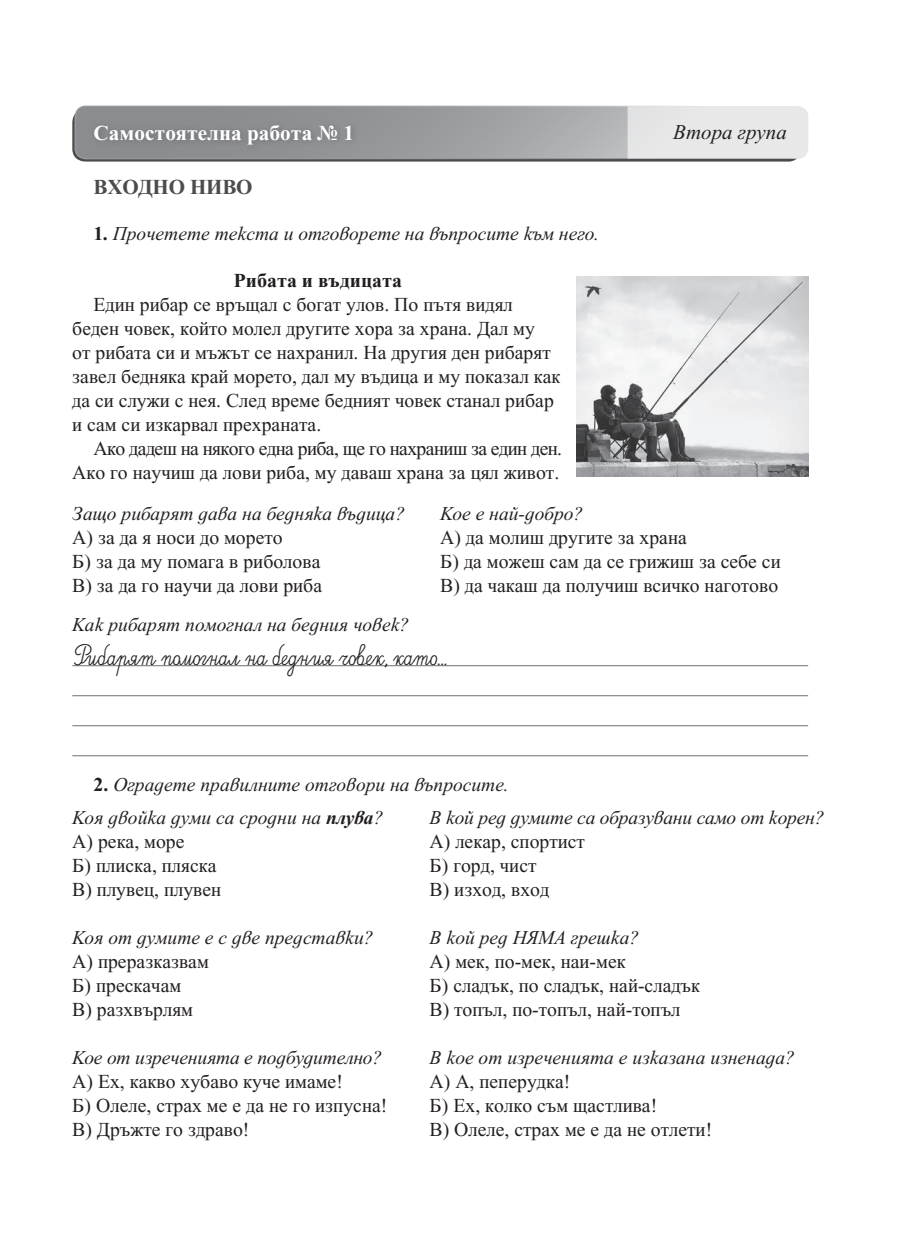
<style>
.page{position:relative;width:923px;height:1255px;background:#fff}
.page>*{position:absolute;margin:0;border:0;box-sizing:border-box;transform-origin:0 0}
.t1{font:30px "HS School Bg";color:#231f20}
.t2{font:700 21px "SP Time ML";color:#fff}
.t3{font:italic 21px "Tempora Bg";color:#231f20}
.t4{font:700 21px "SP Time ML";letter-spacing:-.01em;color:#4b4c4d}
.t5{font:19.5px/24px "SP Time ML";color:#231f20}
.t6{font:italic 19.5px/32.5px "Tempora Bg";color:#231f20}
.t7{font:19.5px/24px "SP Time ML";letter-spacing:-.03em;color:#231f20;text-align:right}
.t8{font:700 19.5px "SP Time ML";color:#231f20}
.s1{font-family:"SP Time ML";font-weight:700;font-style:normal}
.s2{font-weight:700}
</style>
<div class="page">
<div style="left:72px;top:109px;width:729px;height:53px;background:linear-gradient(to right,#6a6c6d,#494a4b);border-radius:13px"></div>
<svg style="left:75px;top:106px;width:733px;height:53px;background:#9c9ea0"></svg>
<div style="left:75px;top:106px;width:734px;height:53px;border:2px solid #97999c;border-radius:11px"></div>
<div style="left:627px;top:106px;width:181px;height:53px;background:#e8e8e9"></div>
<div style="left:89px;top:119px;width:271px;height:33px;background:#898b8e"></div>
<img style="left:576px;top:276px;width:232px;height:201px">
<hr style="left:72px;top:665px;width:736px;height:1px;background:#76787b">
<hr style="left:72px;top:695px;width:736px;height:1px;background:#76787b">
<hr style="left:72px;top:725px;width:736px;height:1px;background:#76787b">
<hr style="left:72px;top:755px;width:736px;height:1px;background:#76787b">
<p class="t2" style="left:94px;top:118px;width:262px">Самостоятелна работа № 1</p>
<p class="t3" style="left:673px;top:121px;width:115px">Втора група</p>
<p class="t4" style="left:94px;top:173px;width:160px">ВХОДНО НИВО</p>
<p class="t6" style="left:94px;top:217px;width:507px"><span class="s1">1.</span> Прочетете текста и отговорете на въпросите към него.</p>
<p class="t8" style="left:234px;top:267px;width:170px">Рибата и въдицата</p>
<p class="t5" style="left:72px;top:292px;width:490px;text-indent:21px">Един рибар се връщал с богат улов. По пътя видял беден човек, който молел другите хора за храна. Дал му<br>от рибата си и мъжът се нахранил. На другия ден рибарят завел бедняка край морето, дал му въдица и му показал как да си служи с нея. След време бедният човек станал рибар и сам си изкарвал прехраната.</p>
<p class="t7" style="left:72px;top:436px;width:491px">Ако дадеш на някого една риба, ще го нахраниш за един ден.<br>Ако го научиш да лови риба, му даваш храна за цял живот.</p>
<p class="t6" style="left:72px;top:497px;width:334px">Защо рибарят дава на бедняка въдица?</p>
<p class="t5" style="left:72px;top:524px;width:251px">А) за да я носи до морето<br>Б) за да му помага в риболова<br>В) за да го научи да лови риба</p>
<p class="t6" style="left:440px;top:497px;width:145px">Кое е най-добро?</p>
<p class="t5" style="left:440px;top:524px;width:342px">А) да молиш другите за храна<br>Б) да можеш сам да се грижиш за себе си<br>В) да чакаш да получиш всичко наготово</p>
<p class="t6" style="left:72px;top:608px;width:338px">Как рибарят помогнал на бедния човек?</p>
<h1 class="t1" style="left:74px;top:638px;width:375px">Рибарят помогнал на бедния човек, като...</h1>
<p class="t6" style="left:72px;top:768px;width:438px;text-indent:21px"><span class="s1">2.</span> Оградете правилните отговори на въпросите.<br>Коя двойка думи са сродни на <span class="s2">плува</span>?</p>
<p class="t5" style="left:72px;top:828px;width:151px">А) река, море<br>Б) плиска, пляска<br>В) плувец, плувен</p>
<p class="t6" style="left:72px;top:921px;width:303px">Коя от думите е с две представки?</p>
<p class="t5" style="left:72px;top:948px;width:138px">А) преразказвам<br>Б) прескачам<br>В) разхвърлям</p>
<p class="t6" style="left:72px;top:1041px;width:311px">Кое от изреченията е подбудително?</p>
<p class="t5" style="left:72px;top:1068px;width:317px">А) Ех, какво хубаво куче имаме!<br>Б) Олеле, страх ме е да не го изпусна!<br>В) Дръжте го здраво!</p>
<p class="t6" style="left:429px;top:800px;width:396px">В кой ред думите са образувани само от корен?</p>
<p class="t5" style="left:429px;top:828px;width:157px">А) лекар, спортист<br>Б) горд, чист<br>В) изход, вход</p>
<p class="t6" style="left:429px;top:920px;width:211px">В кой ред НЯМА грешка?</p>
<p class="t5" style="left:429px;top:948px;width:272px">А) мек, по-мек, наи-мек<br>Б) сладък, по сладък, най-сладък<br>В) топъл, по-топъл, най-топъл</p>
<p class="t6" style="left:429px;top:1041px;width:367px">В кое от изреченията е изказана изненада?</p>
<p class="t5" style="left:429px;top:1068px;width:284px">А) А, пеперудка!<br>Б) Ех, колко съм щастлива!<br>В) Олеле, страх ме е да не отлети!</p>
</div>
